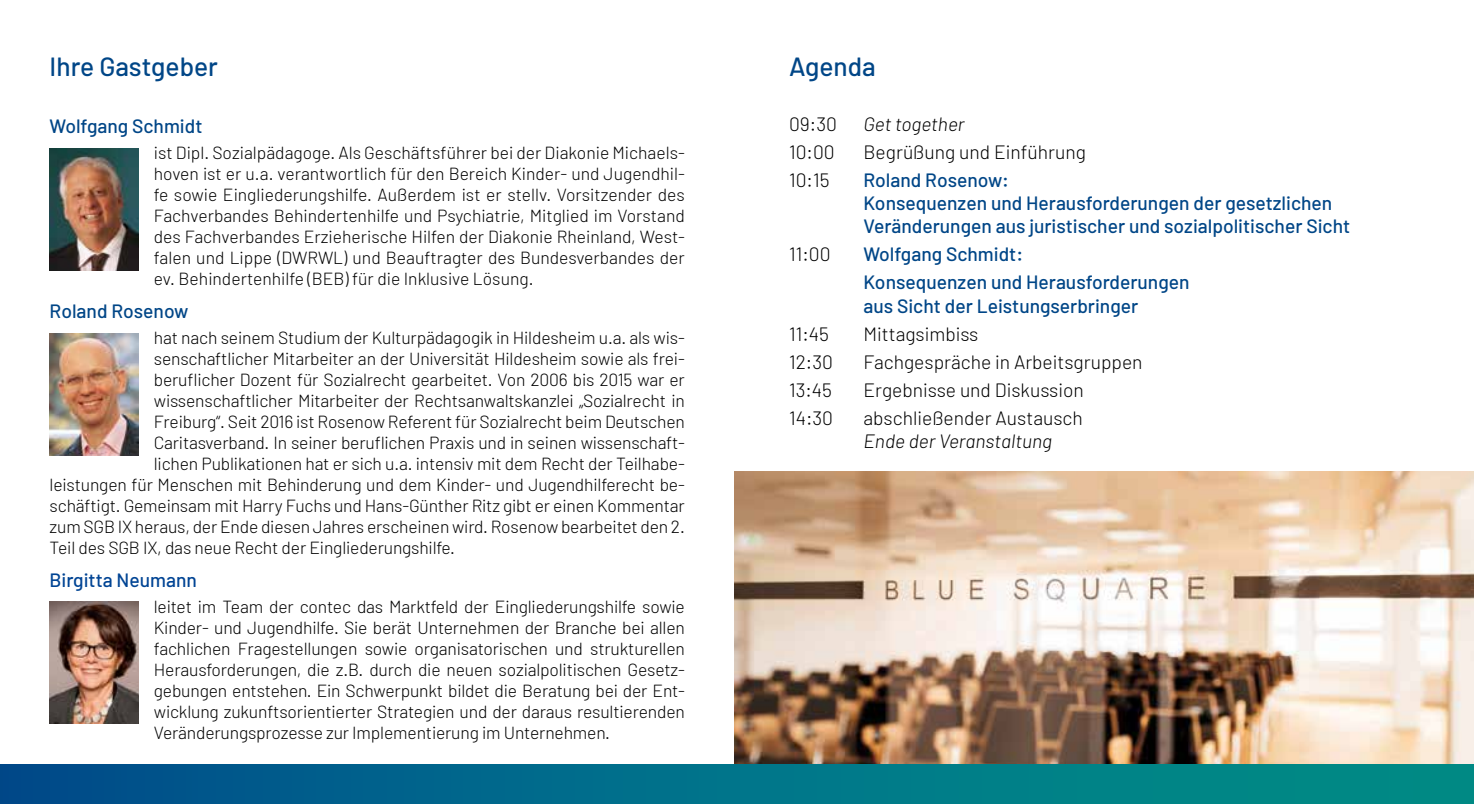
<style>
.page{position:relative;width:1474px;height:804px;background:#fff}
.page>*{position:absolute;margin:0;border:0;box-sizing:border-box;transform-origin:0 0}
.t1{font:500 26.25px "Barlow";color:#004687}
.t2{font:500 19.25px/23.1px "Barlow";color:#004687}
.t3{font:300 19.25px "Barlow";color:#000}
.t4{font:italic 300 19.25px "Barlow";color:#000}
.t5{font:500 19.25px "Barlow";color:#004494}
.t6{font:300 17.5px/21px "Barlow";letter-spacing:-.01em;color:#000;text-align:justify}
</style>
<div class="page">
<img style="left:50px;top:149px;width:89px;height:122px">
<img style="left:734px;top:471px;width:739px;height:293px">
<img style="left:50px;top:334px;width:89px;height:121px">
<img style="left:50px;top:601px;width:89px;height:122px">
<div style="left:0;top:764px;width:1473px;height:40px;background:linear-gradient(to right,#004f8c,#009386)"></div>
<h1 class="t1" style="left:50px;top:50px;width:170px">Ihre Gastgeber</h1>
<p class="t2" style="left:50px;top:114px;width:154px">Wolfgang Schmidt</p>
<p class="t6" style="left:154px;top:142px;width:532px">ist Dipl. Sozialpädagoge. Als Geschäftsführer bei der Diakonie Michaels&shy;hoven ist er u.a. verantwortlich für den Bereich Kinder- und Jugendhil&shy;fe sowie Eingliederungshilfe. Außerdem ist er stellv. Vorsitzender des Fachverbandes Behindertenhilfe und Psychiatrie, Mitglied im Vorstand des Fachverbandes Erzieherische Hilfen der Diakonie Rheinland, West&shy;falen und Lippe (DWRWL) und Beauftragter des Bundesverbandes der ev. Behindertenhilfe (BEB) für die Inklusive Lösung.</p>
<p class="t2" style="left:50px;top:299px;width:140px">Roland Rosenow</p>
<p class="t6" style="left:154px;top:327px;width:532px">hat nach seinem Studium der Kulturpädagogik in Hildesheim u.a. als wis-</p>
<p class="t6" style="left:154px;top:348px;width:532px">senschaftlicher Mitarbeiter an der Universität Hildesheim sowie als frei-</p>
<p class="t6" style="left:154px;top:369px;width:532px">beruflicher Dozent für Sozialrecht gearbeitet. Von 2006 bis 2015 war er</p>
<p class="t6" style="left:154px;top:390px;width:532px">wissenschaftlicher Mitarbeiter der Rechtsanwaltskanzlei „Sozialrecht in</p>
<p class="t6" style="left:154px;top:411px;width:532px">Freiburg“. Seit 2016 ist Rosenow Referent für Sozialrecht beim Deutschen</p>
<p class="t6" style="left:154px;top:432px;width:532px">Caritasverband. In seiner beruflichen Praxis und in seinen wissenschaft-</p>
<p class="t6" style="left:154px;top:453px;width:532px">lichen Publikationen hat er sich u.a. intensiv mit dem Recht der Teilhabe-</p>
<p class="t6" style="left:50px;top:474px;width:636px">leistungen für Menschen mit Behinderung und dem Kinder- und Jugendhilferecht be-</p>
<p class="t6" style="left:50px;top:495px;width:636px">schäftigt. Gemeinsam mit Harry Fuchs und Hans-Günther Ritz gibt er einen Kommentar</p>
<p class="t6" style="left:50px;top:516px;width:636px">zum SGB IX heraus, der Ende diesen Jahres erscheinen wird. Rosenow bearbeitet den 2.</p>
<p class="t6" style="left:50px;top:537px;width:407px">Teil des SGB IX, das neue Recht der Eingliederungshilfe.</p>
<p class="t5" style="left:50px;top:568px;width:149px">Birgitta Neumann</p>
<p class="t6" style="left:154px;top:596px;width:532px">leitet im Team der contec das Marktfeld der Eingliederungshilfe sowie Kinder- und Jugendhilfe. Sie berät Unternehmen der Branche bei allen fachlichen Fragestellungen sowie organisatorischen und strukturellen Herausforderungen, die z.B. durch die neuen sozialpolitischen Gesetz&shy;gebungen entstehen. Ein Schwerpunkt bildet die Beratung bei der Ent&shy;wicklung zukunftsorientierter Strategien und der daraus resultierenden Veränderungsprozesse zur Implementierung im Unternehmen.</p>
<h1 class="t1" style="left:789px;top:50px;width:88px">Agenda</h1>
<p class="t3" style="left:789px;top:112px;width:49px">09:30</p>
<p class="t4" style="left:863px;top:112px;width:103px">Get together</p>
<p class="t3" style="left:789px;top:140px;width:47px">10:00</p>
<p class="t3" style="left:863px;top:140px;width:224px">Begrüßung und Einführung</p>
<p class="t3" style="left:789px;top:168px;width:42px">10:15</p>
<p class="t2" style="left:863px;top:168px;width:488px">Roland Rosenow:<br>Konsequenzen und Herausforderungen der gesetzlichen<br>Veränderungen aus juristischer und sozialpolitischer Sicht</p>
<p class="t3" style="left:789px;top:242px;width:43px">11:00</p>
<p class="t2" style="left:863px;top:240px;width:327px;line-height:28px">Wolfgang Schmidt:<br>Konsequenzen und Herausforderungen</p>
<p class="t2" style="left:863px;top:294px;width:276px">aus Sicht der Leistungserbringer</p>
<p class="t3" style="left:789px;top:322px;width:41px">11:45</p>
<p class="t3" style="left:863px;top:322px;width:116px">Mittagsimbiss</p>
<p class="t3" style="left:789px;top:350px;width:45px">12:30</p>
<p class="t3" style="left:863px;top:350px;width:280px">Fachgespräche in Arbeitsgruppen</p>
<p class="t3" style="left:789px;top:378px;width:44px">13:45</p>
<p class="t3" style="left:863px;top:378px;width:222px">Ergebnisse und Diskussion</p>
<p class="t3" style="left:789px;top:406px;width:46px">14:30</p>
<p class="t3" style="left:863px;top:406px;width:221px">abschließender Austausch</p>
<p class="t4" style="left:863px;top:429px;width:190px">Ende der Veranstaltung</p>
</div>
